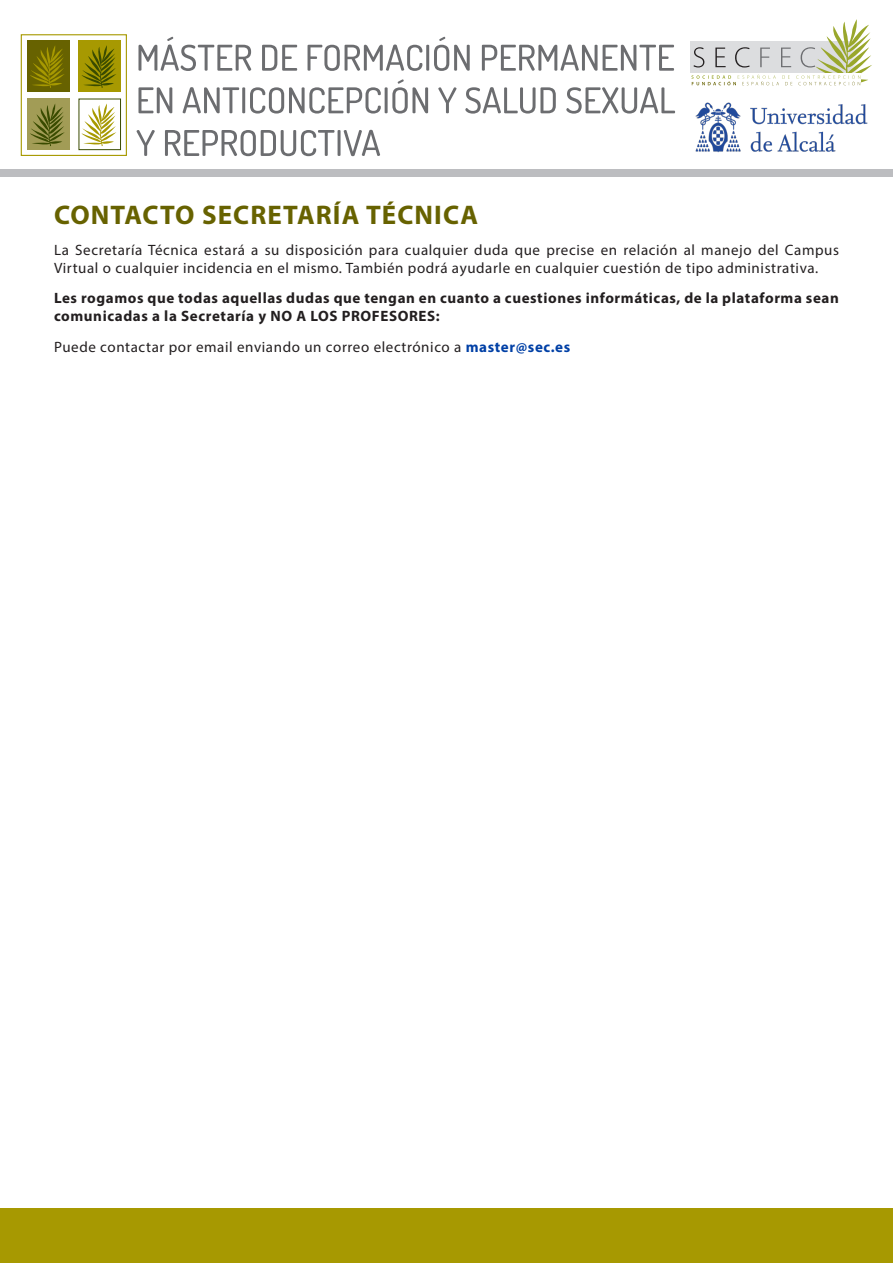
<style>
.page{position:relative;width:893px;height:1263px;background:#fff}
.page>*{position:absolute;margin:0;border:0;box-sizing:border-box;transform-origin:0 0}
.t1{font:700 27px "Myriad Pro";letter-spacing:.04em;color:#676200}
.t2{font:15px/18px "Myriad Pro";letter-spacing:.04em;color:#231f20}
.t3{font:700 15px/18px "Myriad Pro";letter-spacing:.04em;color:#231f20}
.s1{font-weight:700;color:#0040a6}
</style>
<div class="page">
<div style="left:0;top:169px;width:893px;height:7px;background:#bcbdc0"></div>
<div style="left:0;top:1209px;width:893px;height:54px;background:#a79901"></div>
<div style="left:27px;top:40px;width:42px;height:52px;background:#676200"></div>
<div style="left:27px;top:98px;width:42px;height:52px;background:#a29c56"></div>
<svg style="left:30px;top:46px;width:34px;height:42px"></svg>
<div style="left:78px;top:40px;width:43px;height:52px;background:#a79901"></div>
<svg style="left:30px;top:104px;width:35px;height:42px"></svg>
<div style="left:79px;top:99px;width:42px;height:51px;background:#fff;border:1px solid #394b00"></div>
<svg style="left:81px;top:103px;width:35px;height:43px"></svg>
<svg style="left:81px;top:45px;width:35px;height:43px"></svg>
<div style="left:21px;top:34px;width:106px;height:122px;border:1px solid #a79901"></div>
<svg style="left:137px;top:130px;width:243px;height:26px"></svg>
<svg style="left:138px;top:79px;width:537px;height:35px"></svg>
<svg style="left:138px;top:37px;width:536px;height:34px"></svg>
<img style="left:695px;top:102px;width:173px;height:51px">
<svg style="left:691px;top:19px;width:181px;height:67px"></svg>
<p class="t1" style="left:54px;top:197px;width:426px">CONTACTO SECRETARÍA TÉCNICA</p>
<p class="t2" style="left:54px;top:240px;width:786px">La Secretaría Técnica estará a su disposición para cualquier duda que precise en relación al manejo del Campus<br>Virtual o cualquier incidencia en el mismo. También podrá ayudarle en cualquier cuestión de tipo administrativa.</p>
<p class="t3" style="left:54px;top:289px;width:786px">Les rogamos que todas aquellas dudas que tengan en cuanto a cuestiones informáticas, de la plataforma sean comunicadas a la Secretaría y NO A LOS PROFESORES:</p>
<p class="t2" style="left:54px;top:338px;width:518px">Puede contactar por email enviando un correo electrónico a <span class="s1">master@sec.es</span></p>
</div>
